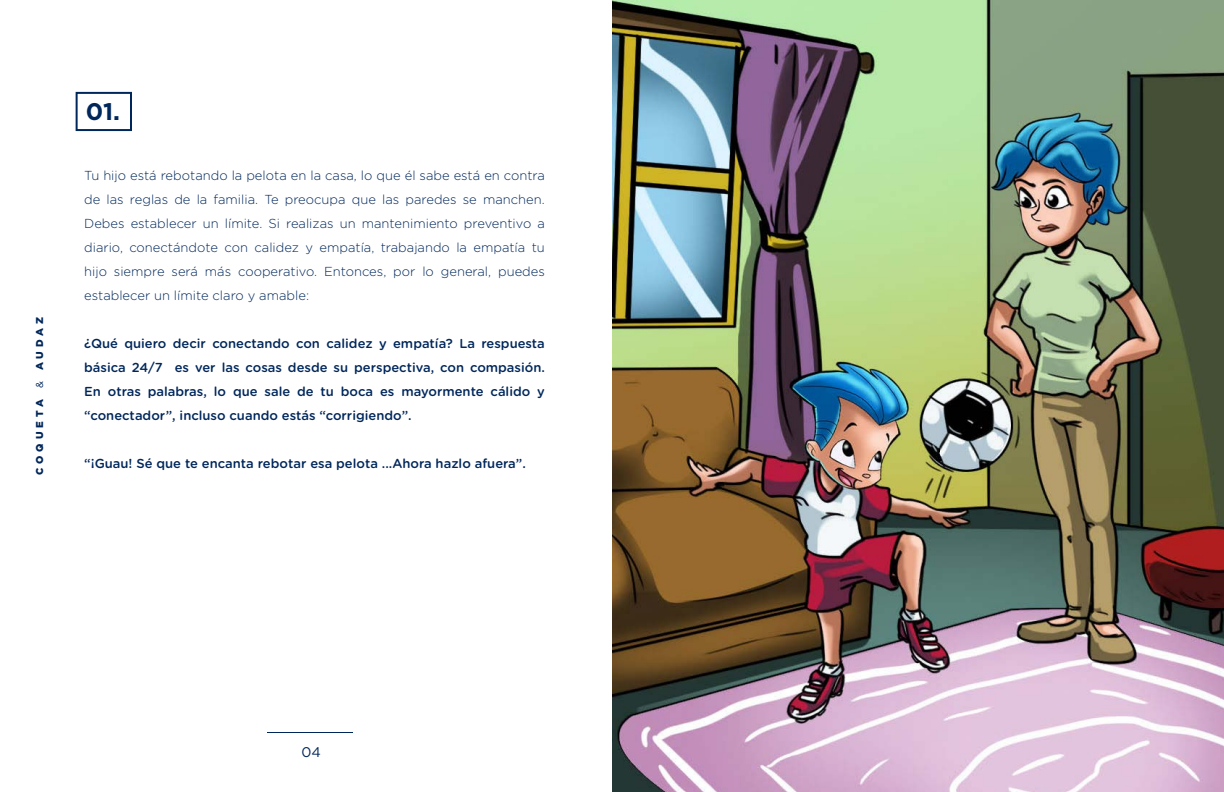
<style>
.page{position:relative;width:1224px;height:792px;background:#fff}
.page>*{position:absolute;margin:0;border:0;box-sizing:border-box;transform-origin:0 0}
.t1{font:700 24px "Gotham";color:#00275b}
.t2{font:14px "Gotham";color:#00275b}
.t3{font:300 13px/24px "Gotham Rounded";color:#00275b;text-align:justify}
.t4{font:500 13px/24px "Gotham Rounded";color:#00275b;text-align:justify}
.t5{font:900 10px "Gotham";letter-spacing:.4em;color:#00275b}
.s1{font-weight:400}
</style>
<div class="page">
<hr style="left:268px;top:732px;width:85px;height:1px;background:#00275b">
<div style="left:76px;top:92px;width:56px;height:39px;border:2px solid #00275b"></div>
<img style="left:612px;top:0;width:612px;height:792px">
<p class="t5" style="left:33px;top:475px;width:159px;rotate:-90deg">COQUETA <span class="s1">&amp;</span> AUDAZ</p>
<p class="t1" style="left:86px;top:96px;width:36px">01.</p>
<p class="t3" style="left:84px;top:163px;width:462px">Tu hijo está rebotando la pelota en la casa, lo que él sabe está en contra de las reglas de la familia. Te preocupa que las paredes se manchen.<br>Debes establecer un límite. Si realizas un mantenimiento preventivo a diario, conectándote con calidez y empatía, trabajando la empatía tu hijo siempre será más cooperativo. Entonces, por lo general, puedes establecer un límite claro y amable:</p>
<p class="t4" style="left:84px;top:331px;width:462px">¿Qué quiero decir conectando con calidez y empatía? La respuesta básica 24/7 es ver las cosas desde su perspectiva, con compasión.<br>En otras palabras, lo que sale de tu boca es mayormente cálido y “conectador”, incluso cuando estás “corrigiendo”.</p>
<p class="t4" style="left:84px;top:451px;width:443px">“¡Guau! Sé que te encanta rebotar esa pelota ...Ahora hazlo afuera”.</p>
<p class="t2" style="left:301px;top:743px;width:21px">04</p>
</div>
